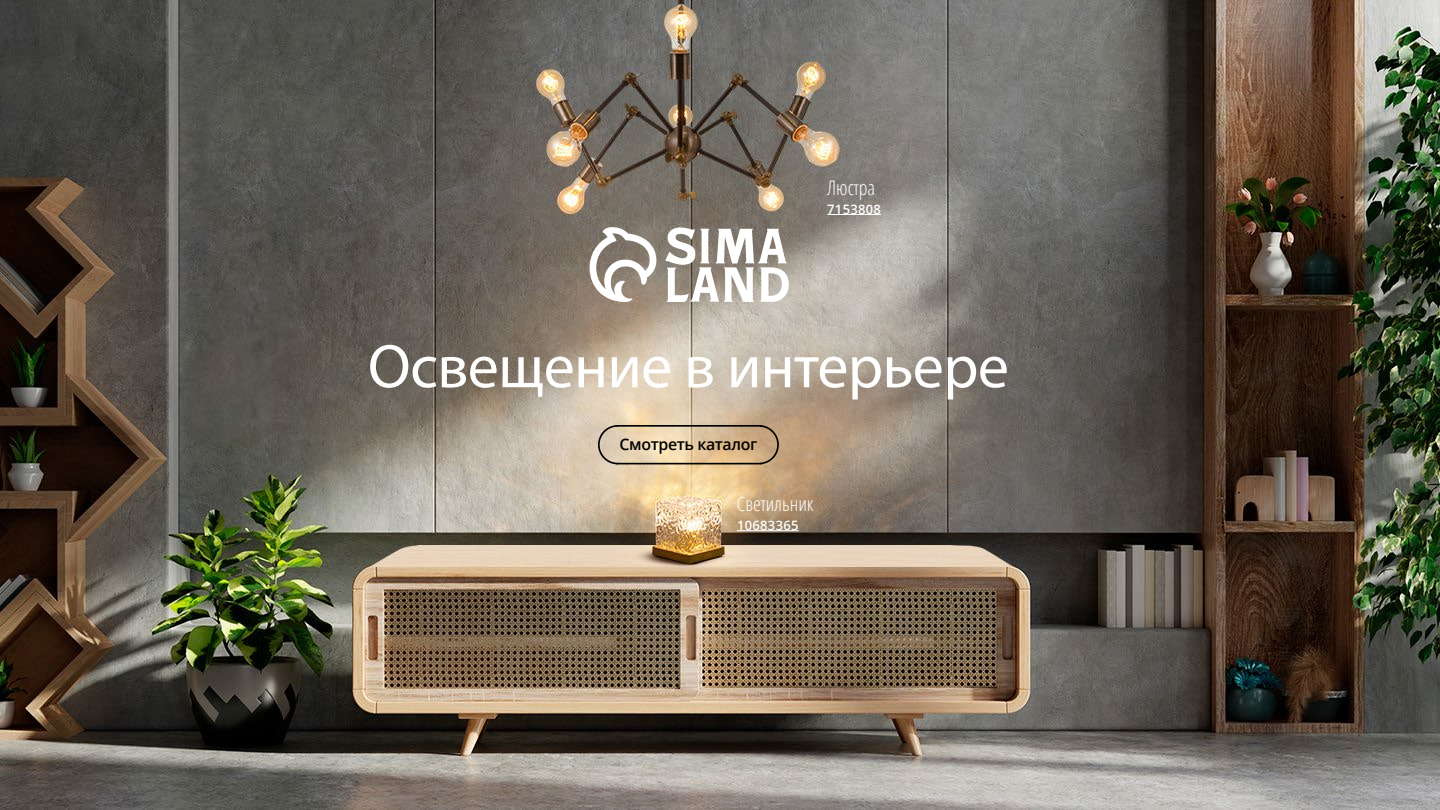
<style>
.page{position:relative;width:1440px;height:810px;background:#fff}
.page>*{position:absolute;margin:0;border:0;box-sizing:border-box;transform-origin:0 0}
.t1{font:62px "Myriad Pro";letter-spacing:-.01em;color:#fff}
.t2{font:300 condensed 20px "Open Sans";color:#fff}
.t3{font:600 15.9px "Open Sans";letter-spacing:-.025em;color:#000}
.t4{font:600 13px "Open Sans";letter-spacing:.025em;color:#fff}
</style>
<div class="page">
<img style="left:0;top:0;width:1440px;height:810px">
<svg style="left:590px;top:227px;width:199px;height:75px"></svg>
<div style="left:598px;top:425px;width:181px;height:39px;border:2px solid #000;border-radius:18px"></div>
<hr style="left:827px;top:214px;width:54px;height:1px;background:#fff">
<hr style="left:737px;top:530px;width:62px;height:1px;background:#fff">
<p class="t2" style="left:827px;top:174px;width:50px">Люстра</p>
<p class="t4" style="left:827px;top:200px;width:55px">7153808</p>
<p class="t1" style="left:368px;top:328px;width:643px">Освещение в интерьере</p>
<p class="t3" style="left:620px;top:433px;width:139px">Смотреть каталог</p>
<p class="t2" style="left:737px;top:490px;width:78px">Светильник</p>
<p class="t4" style="left:737px;top:516px;width:63px">10683365</p>
</div>
